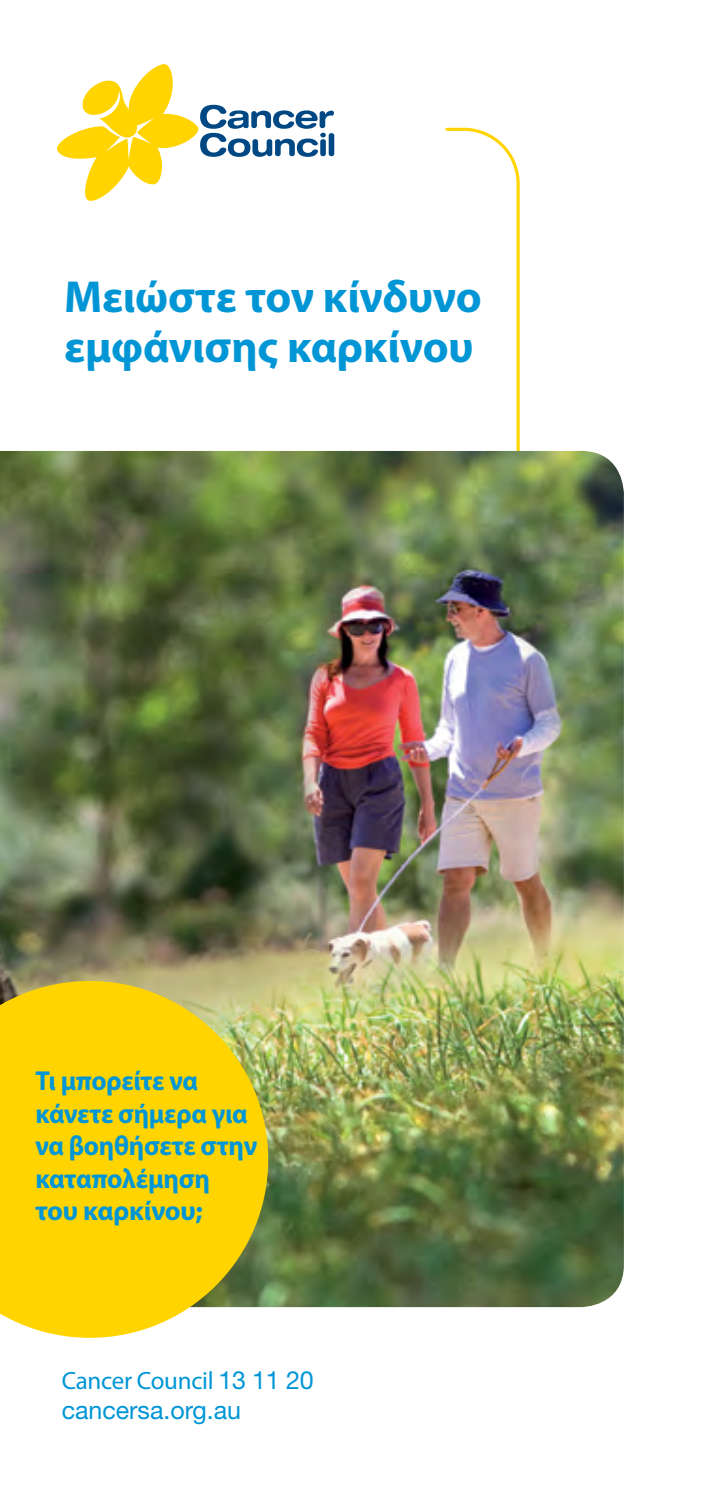
<style>
.page{position:relative;width:709px;height:1489px;background:#fff}
.page>*{position:absolute;margin:0;border:0;box-sizing:border-box;transform-origin:0 0}
.t1{font:700 45px/50px "Myriad Pro";letter-spacing:-.005em;color:#0096d6}
.t2{font:700 27.5px/32.5px "Myriad Pro";letter-spacing:-.01em;color:#0096d6;scale:.96 1}
.t3{font:25px "Myriad Pro";letter-spacing:-.01em;color:#0096d6}
.t4{font:25px "Helvetica Neue LT Std";color:#0096d6}
.s1{font-family:"Helvetica Neue LT Std"}
</style>
<div class="page">
<svg style="left:445px;top:127px;width:75px;height:324px"></svg>
<img style="left:0;top:451px;width:624px;height:855px">
<svg style="left:0;top:980px;width:268px;height:357px;background:#f3d016"></svg>
<svg style="left:57px;top:64px;width:277px;height:137px"></svg>
<h1 class="t1" style="left:64px;top:272px;width:419px">Μειώστε τον κίνδυνο εμφάνισης καρκίνου</h1>
<p class="t2" style="left:35px;top:1065px;width:232px">Τι μπορείτε να κάνετε σήμερα για να βοηθήσετε στην καταπολέμηση του καρκίνου;</p>
<p class="t3" style="left:62px;top:1364px;width:253px">Cancer Council <span class="s1">13 11 20</span></p>
<p class="t4" style="left:62px;top:1394px;width:181px">cancersa.org.au</p>
</div>
